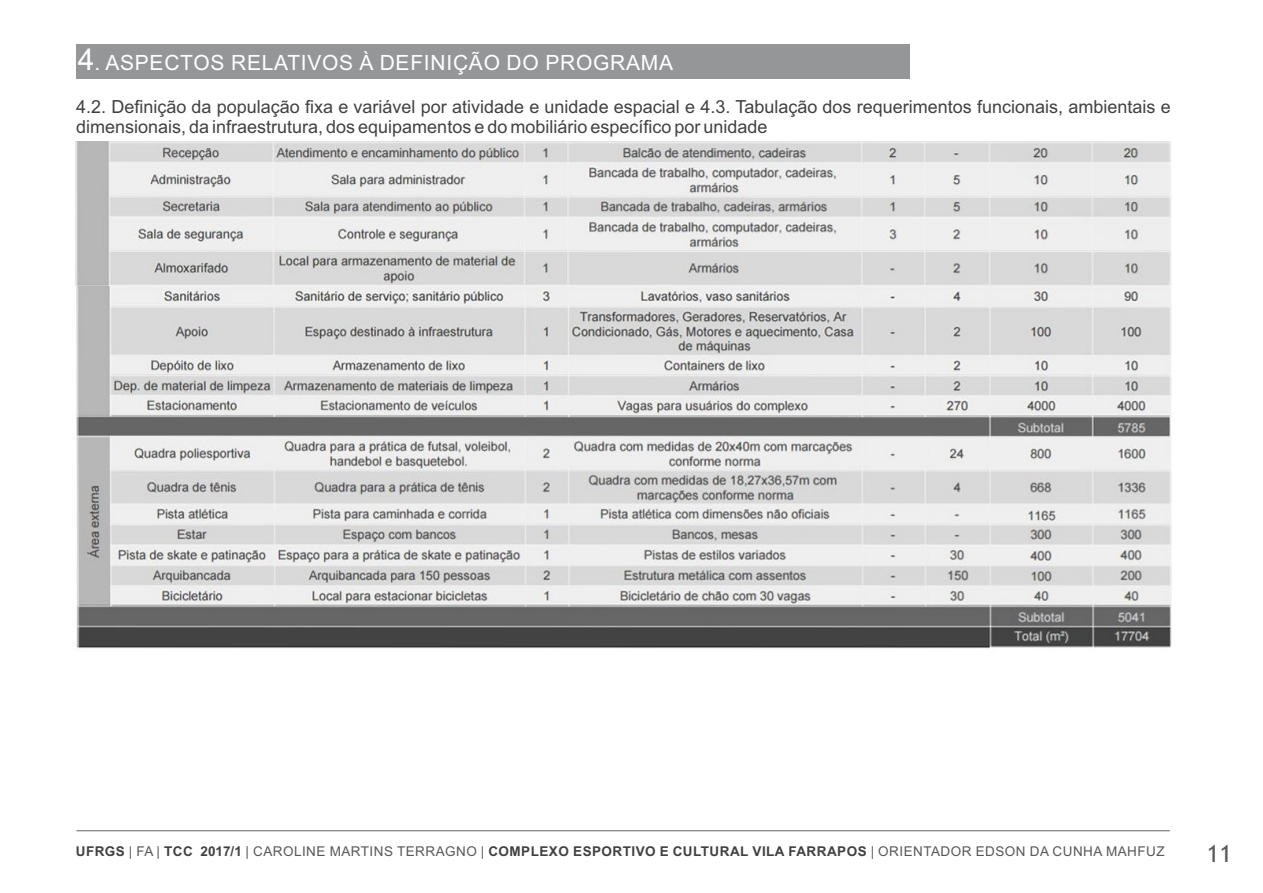
<style>
.page{position:relative;width:1263px;height:893px;background:#fff}
.page>*{position:absolute;margin:0;border:0;box-sizing:border-box;transform-origin:0 0}
.t1{font:24px "Trebuchet MS";color:#58595b}
.t2{font:21px "Arial";letter-spacing:.035em;color:#fff}
.t3{font:18px/20.1px "Arial";color:#414142}
.t4{font:13.5px "Arial";letter-spacing:.035em;color:#58595b}
.s1{font-size:30px}
.s2{font-weight:700;color:#414142}
</style>
<div class="page">
<hr style="left:76px;top:830px;width:1094px;height:1px;background:#808285">
<div style="left:77px;top:45px;width:833px;height:34px;background:#949698"></div>
<img style="left:76px;top:286px;width:1095px;height:363px">
<img style="left:75px;top:142px;width:1096px;height:144px">
<p class="t2" style="left:78px;top:55px;width:597px"><span class="s1">4</span>. ASPECTOS RELATIVOS À DEFINIÇÃO DO PROGRAMA</p>
<p class="t3" style="left:76px;top:99px;width:1096px">4.2. Definição da população fixa e variável por atividade e unidade espacial e 4.3. Tabulação dos requerimentos funcionais, ambientais e dimensionais, da infraestrutura, dos equipamentos e do mobiliário específico por unidade</p>
<p class="t4" style="left:76px;top:846px;width:1090px"><span class="s2">UFRGS</span> | FA | <span class="s2">TCC 2017/1</span> | CAROLINE MARTINS TERRAGNO | <span class="s2">COMPLEXO ESPORTIVO E CULTURAL VILA FARRAPOS</span> | ORIENTADOR EDSON DA CUNHA MAHFUZ</p>
<h1 class="t1" style="left:1207px;top:844px;width:27px">11</h1>
</div>
